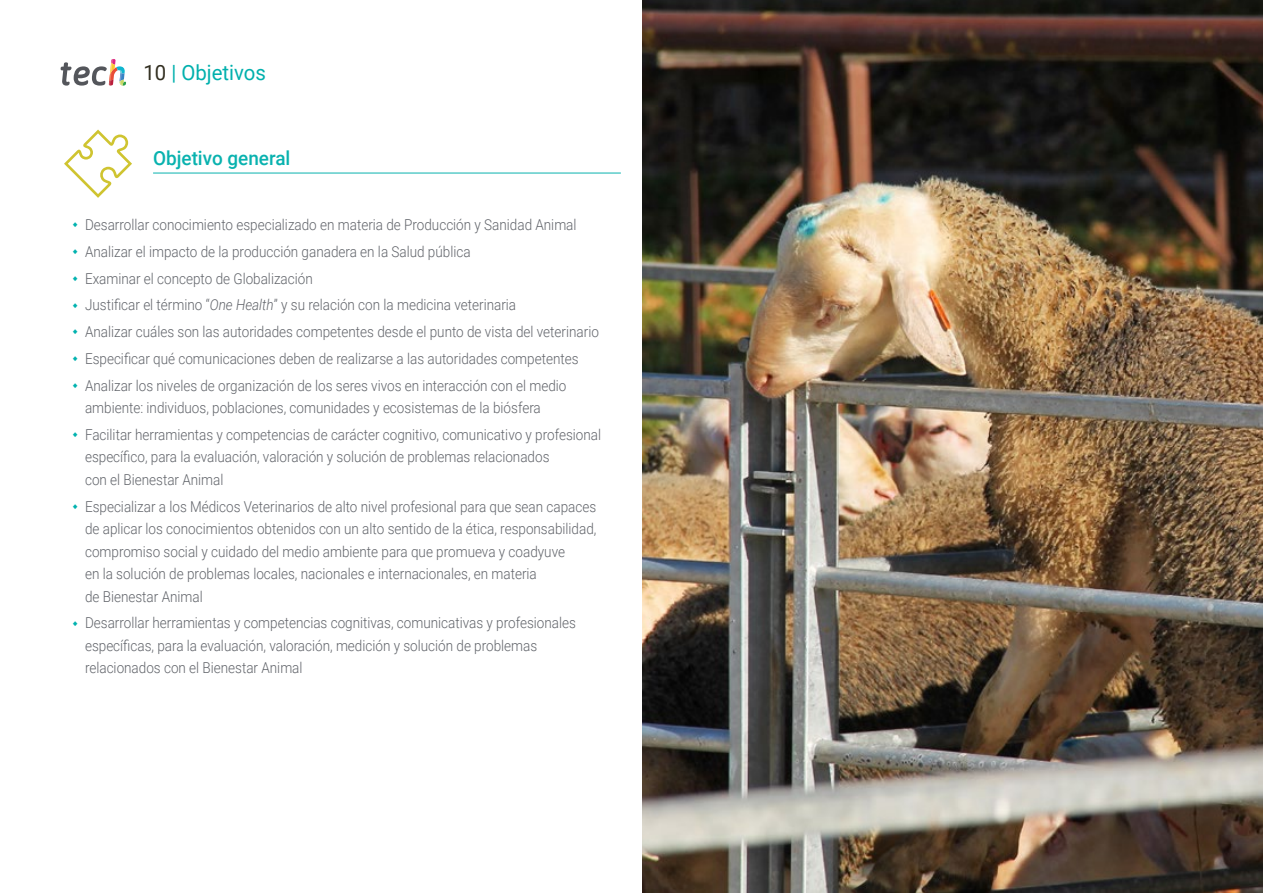
<style>
.page{position:relative;width:1263px;height:893px;background:#fff}
.page>*{position:absolute;margin:0;border:0;box-sizing:border-box;transform-origin:0 0}
.t1{font:21px "Roboto";color:#00b0ad}
.t2{font:500 19.5px "Roboto";color:#09b2af}
.t3{font:300 15px/26.7px "Roboto";color:#61646a;scale:.9 1}
.s1{color:#312e20}
.s2{font-style:italic}
</style>
<div class="page">
<img style="left:642px;top:0;width:621px;height:893px">
<svg style="left:61px;top:59px;width:65px;height:27px"></svg>
<hr style="left:153px;top:173px;width:468px;height:1px;background:#09b2af">
<svg style="left:64px;top:130px;width:68px;height:68px"></svg>
<h1 class="t1" style="left:144px;top:57px;width:124px"><span class="s1">10</span> | Objetivos</h1>
<h2 class="t2" style="left:153px;top:144px;width:139px">Objetivo general</h2>
<p class="t3" style="left:85px;top:211px;width:572px">Desarrollar conocimiento especializado en materia de Producción y Sanidad Animal Analizar el impacto de la producción ganadera en la Salud pública<br>Examinar el concepto de Globalización<br>Justificar el término “<span class="s2">One Health</span>” y su relación con la medicina veterinaria<br>Analizar cuáles son las autoridades competentes desde el punto de vista del veterinario Especificar qué comunicaciones deben de realizarse a las autoridades competentes Analizar los niveles de organización de los seres vivos en interacción con el medio</p>
<p class="t3" style="left:85px;top:394px;width:575px">ambiente: individuos, poblaciones, comunidades y ecosistemas de la biósfera<br>Facilitar herramientas y competencias de carácter cognitivo, comunicativo y profesional</p>
<p class="t3" style="left:85px;top:445px;width:517px;line-height:22.5px">específico, para la evaluación, valoración y solución de problemas relacionados con el Bienestar Animal</p>
<p class="t3" style="left:85px;top:494px;width:570px;line-height:22.5px">Especializar a los Médicos Veterinarios de alto nivel profesional para que sean capaces de aplicar los conocimientos obtenidos con un alto sentido de la ética, responsabilidad, compromiso social y cuidado del medio ambiente para que promueva y coadyuve<br>en la solución de problemas locales, nacionales e internacionales, en materia<br>de Bienestar Animal</p>
<p class="t3" style="left:85px;top:611px;width:547px;line-height:22.5px">Desarrollar herramientas y competencias cognitivas, comunicativas y profesionales específicas, para la evaluación, valoración, medición y solución de problemas relacionados con el Bienestar Animal</p>
</div>
